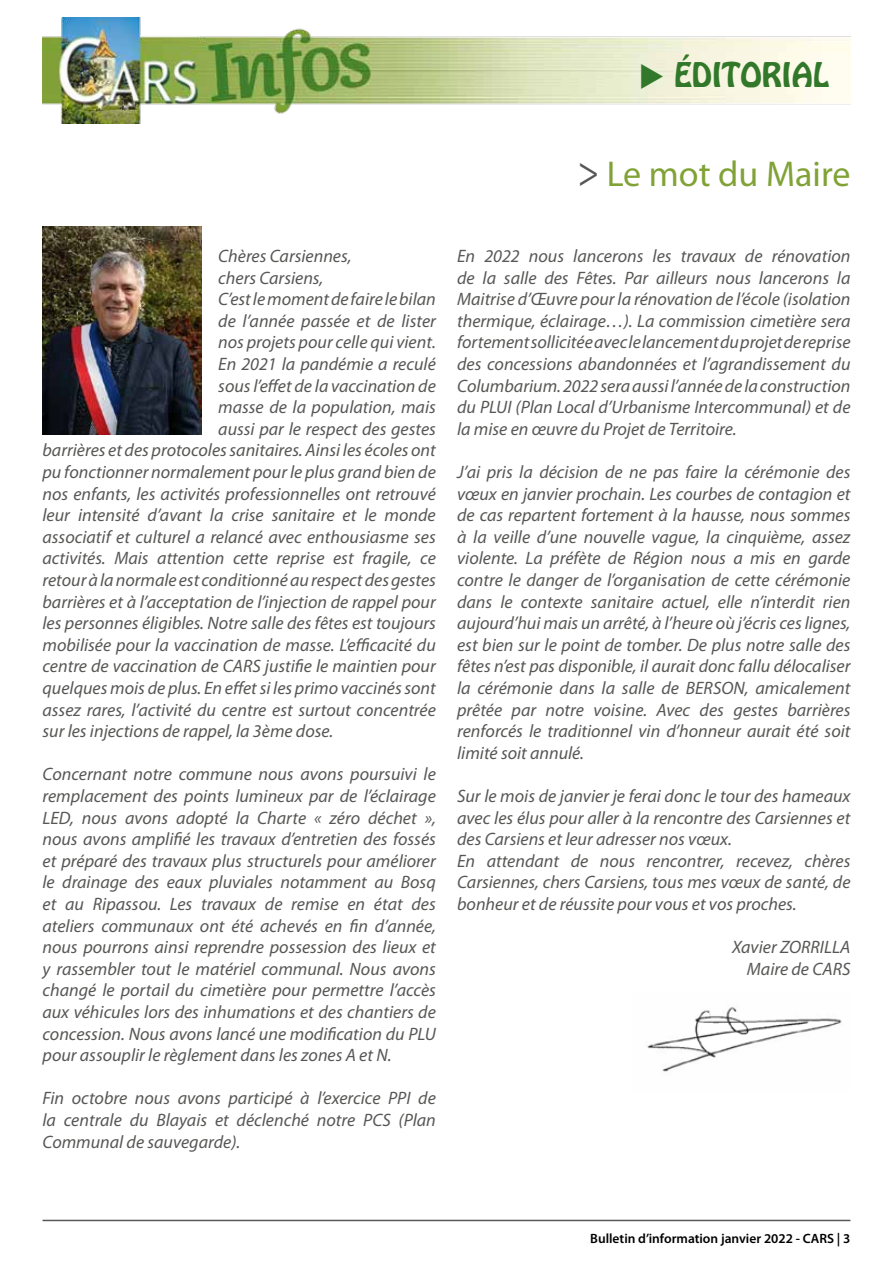
<style>
.page{position:relative;width:893px;height:1263px;background:#fff}
.page>*{position:absolute;margin:0;border:0;box-sizing:border-box;transform-origin:0 0}
.t1{font:36px "Myriad Pro";color:#80a236}
.t2{font:30px "Hobo Std";color:#31782a}
.t3{font:italic 18px/21.6px "Myriad Pro";color:#575756;text-align:justify}
.t4{font:600 13.5px "Myriad Pro";color:#000}
.s1{font-size:43.2px;color:#575756}
</style>
<div class="page">
<img style="left:43px;top:17px;width:807px;height:106px">
<hr style="left:43px;top:1220px;width:807px;height:1px;background:#575756">
<img style="left:43px;top:226px;width:158px;height:208px">
<img style="left:647px;top:1007px;width:195px;height:65px">
<h2 class="t2" style="left:639px;top:54px;width:192px">◆ ÉDITORIAL</h2>
<h1 class="t1" style="left:578px;top:152px;width:274px"><span class="s1">&gt;</span> Le mot du Maire</h1>
<p class="t3" style="left:218px;top:245px;width:135px">Chères Carsiennes,</p>
<p class="t3" style="left:218px;top:266px;width:106px">chers Carsiens,</p>
<p class="t3" style="left:218px;top:288px;width:219px">C’est le moment de faire le bilan</p>
<p class="t3" style="left:218px;top:310px;width:219px">de l’année passée et de lister</p>
<p class="t3" style="left:218px;top:331px;width:219px">nos projets pour celle qui vient.</p>
<p class="t3" style="left:218px;top:353px;width:219px">En 2021 la pandémie a reculé</p>
<p class="t3" style="left:218px;top:374px;width:219px">sous l’effet de la vaccination de</p>
<p class="t3" style="left:218px;top:396px;width:219px">masse de la population, mais</p>
<p class="t3" style="left:218px;top:418px;width:219px">aussi par le respect des gestes</p>
<p class="t3" style="left:43px;top:439px;width:395px">barrières et des protocoles sanitaires. Ainsi les écoles ont</p>
<p class="t3" style="left:43px;top:461px;width:395px">pu fonctionner normalement pour le plus grand bien de</p>
<p class="t3" style="left:43px;top:482px;width:395px">nos enfants, les activités professionnelles ont retrouvé</p>
<p class="t3" style="left:43px;top:504px;width:395px">leur intensité d’avant la crise sanitaire et le monde</p>
<p class="t3" style="left:43px;top:526px;width:395px">associatif et culturel a relancé avec enthousiasme ses</p>
<p class="t3" style="left:43px;top:547px;width:395px">activités. Mais attention cette reprise est fragile, ce</p>
<p class="t3" style="left:43px;top:569px;width:395px">retour à la normale est conditionné au respect des gestes</p>
<p class="t3" style="left:43px;top:590px;width:395px">barrières et à l’acceptation de l’injection de rappel pour</p>
<p class="t3" style="left:43px;top:612px;width:395px">les personnes éligibles. Notre salle des fêtes est toujours</p>
<p class="t3" style="left:43px;top:634px;width:395px">mobilisée pour la vaccination de masse. L’efficacité du</p>
<p class="t3" style="left:43px;top:655px;width:395px">centre de vaccination de CARS justifie le maintien pour</p>
<p class="t3" style="left:43px;top:677px;width:395px">quelques mois de plus. En effet si les primo vaccinés sont</p>
<p class="t3" style="left:43px;top:698px;width:395px">assez rares, l’activité du centre est surtout concentrée</p>
<p class="t3" style="left:43px;top:720px;width:292px">sur les injections de rappel, la 3ème dose.</p>
<p class="t3" style="left:43px;top:763px;width:395px">Concernant notre commune nous avons poursuivi le remplacement des points lumineux par de l’éclairage LED, nous avons adopté la Charte « zéro déchet », nous avons amplifié les travaux d’entretien des fossés et préparé des travaux plus structurels pour améliorer le drainage des eaux pluviales notamment au Bosq et au Ripassou. Les travaux de remise en état des ateliers communaux ont été achevés en fin d’année, nous pourrons ainsi reprendre possession des lieux et y rassembler tout le matériel communal. Nous avons changé le portail du cimetière pour permettre l’accès aux véhicules lors des inhumations et des chantiers de concession. Nous avons lancé une modification du PLU pour assouplir le règlement dans les zones A et N.</p>
<p class="t3" style="left:43px;top:1087px;width:395px">Fin octobre nous avons participé à l’exercice PPI de la centrale du Blayais et déclenché notre PCS (Plan Communal de sauvegarde).</p>
<p class="t3" style="left:457px;top:245px;width:395px">En 2022 nous lancerons les travaux de rénovation de la salle des Fêtes. Par ailleurs nous lancerons la Maitrise d’Œuvre pour la rénovation de l’école (isolation thermique, éclairage…). La commission cimetière sera fortement sollicitée avec le lancement du projet de reprise des concessions abandonnées et l’agrandissement du Columbarium. 2022 sera aussi l’année de la construction du PLUI (Plan Local d’Urbanisme Intercommunal) et de la mise en œuvre du Projet de Territoire.</p>
<p class="t3" style="left:457px;top:461px;width:395px">J’ai pris la décision de ne pas faire la cérémonie des vœux en janvier prochain. Les courbes de contagion et de cas repartent fortement à la hausse, nous sommes à la veille d’une nouvelle vague, la cinquième, assez violente. La préfète de Région nous a mis en garde contre le danger de l’organisation de cette cérémonie dans le contexte sanitaire actuel, elle n’interdit rien aujourd’hui mais un arrêté, à l’heure où j’écris ces lignes, est bien sur le point de tomber. De plus notre salle des fêtes n’est pas disponible, il aurait donc fallu délocaliser la cérémonie dans la salle de BERSON, amicalement prêtée par notre voisine. Avec des gestes barrières renforcés le traditionnel vin d’honneur aurait été soit limité soit annulé.</p>
<p class="t3" style="left:457px;top:785px;width:395px;text-align:left">Sur le mois de janvier je ferai donc le tour des hameaux avec les élus pour aller à la rencontre des Carsiennes et des Carsiens et leur adresser nos vœux.<br>En attendant de nous rencontrer, recevez, chères Carsiennes, chers Carsiens, tous mes vœux de santé, de bonheur et de réussite pour vous et vos proches.</p>
<p class="t3" style="left:732px;top:936px;width:120px;text-align:right">Xavier ZORRILLA<br>Maire de CARS</p>
<p class="t4" style="left:590px;top:1229px;width:262px">Bulletin d’information janvier 2022 - CARS | 3</p>
</div>
